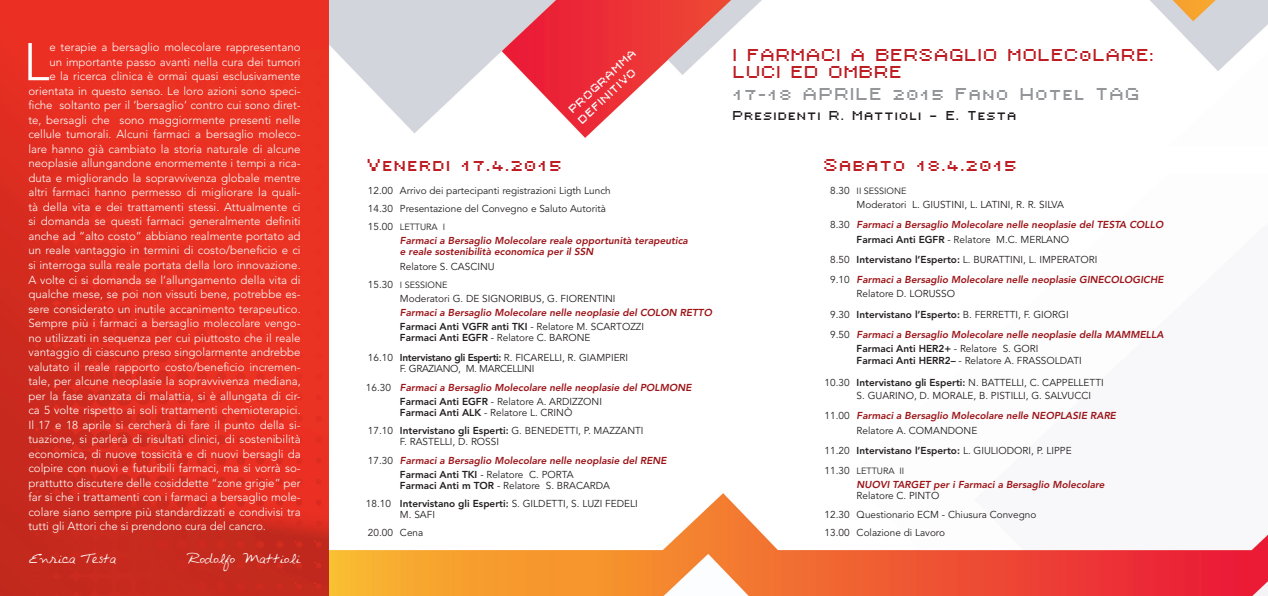
<style>
.page{position:relative;width:1268px;height:596px;background:#fff}
.page>*{position:absolute;margin:0;border:0;box-sizing:border-box;transform-origin:0 0}
.t1{font:300 52.5px "Avenir";color:#fff}
.t2{font:16px/17.2px "Ambitsek";letter-spacing:-.05em;color:#be1e23}
.t3{font:16px "Ambitsek";letter-spacing:-.03em;color:#be1e23}
.t4{font:16px "Ambitsek";letter-spacing:-.02em;color:#939598}
.t5{font:12px "Ambitsek";letter-spacing:-.02em;color:#231f20}
.t6{font:300 11.5px "Avenir";color:#fff}
.t7{font:11px "Avantque...";color:#fff}
.t8{font:10px/18.2px "Avenir";color:#231f20}
.t9{font:italic 800 10px/19.9px "Avenir";color:#9c1418}
.t10{font:10px/14px "Ambitsek";color:#fff}
.t11{font:9px "Avenir";color:#231f20}
.s1{font-size:10px}
.s2{font-style:normal;color:#231f20}
.s3{font-weight:400;font-style:normal;color:#231f20}
.s4{font-weight:800}
.s5{font-weight:800;font-style:italic;color:#9c1418}
</style>
<div class="page">
<img style="left:0;top:0;width:1267px;height:595px">
<h1 class="t1" style="left:23px;top:31px;width:28px">L</h1>
<p class="t6" style="left:49px;top:40px;width:252px">e terapie a bersaglio molecolare rappresentano</p>
<p class="t6" style="left:49px;top:55px;width:253px">un importante passo avanti nella cura dei tumori</p>
<p class="t6" style="left:49px;top:69px;width:253px">e la ricerca clinica è ormai quasi esclusivamente</p>
<p class="t6" style="left:28px;top:84px;width:274px">orientata in questo senso. Le loro azioni sono speci-</p>
<p class="t6" style="left:28px;top:98px;width:274px">fiche soltanto per il ‘bersaglio’ contro cui sono diret-</p>
<p class="t6" style="left:28px;top:113px;width:274px">te, bersagli che sono maggiormente presenti nelle</p>
<p class="t6" style="left:28px;top:127px;width:274px">cellule tumorali. Alcuni farmaci a bersaglio moleco-</p>
<p class="t6" style="left:28px;top:142px;width:274px">lare hanno già cambiato la storia naturale di alcune</p>
<p class="t6" style="left:28px;top:156px;width:274px">neoplasie allungandone enormemente i tempi a rica-</p>
<p class="t6" style="left:28px;top:171px;width:274px">duta e migliorando la sopravvivenza globale mentre</p>
<p class="t6" style="left:28px;top:185px;width:274px">altri farmaci hanno permesso di migliorare la quali-</p>
<p class="t6" style="left:28px;top:200px;width:274px">tà della vita e dei trattamenti stessi. Attualmente ci</p>
<p class="t6" style="left:28px;top:214px;width:274px">si domanda se questi farmaci generalmente definiti</p>
<p class="t6" style="left:28px;top:229px;width:274px">anche ad “alto costo” abbiano realmente portato ad</p>
<p class="t6" style="left:28px;top:243px;width:274px">un reale vantaggio in termini di costo/beneficio e ci</p>
<p class="t6" style="left:28px;top:258px;width:274px">si interroga sulla reale portata della loro innovazione.</p>
<p class="t6" style="left:28px;top:272px;width:274px">A volte ci si domanda se l’allungamento della vita di</p>
<p class="t6" style="left:28px;top:287px;width:274px">qualche mese, se poi non vissuti bene, potrebbe es-</p>
<p class="t6" style="left:28px;top:301px;width:274px">sere considerato un inutile accanimento terapeutico.</p>
<p class="t6" style="left:28px;top:316px;width:274px">Sempre più i farmaci a bersaglio molecolare vengo-</p>
<p class="t6" style="left:28px;top:330px;width:274px">no utilizzati in sequenza per cui piuttosto che il reale</p>
<p class="t6" style="left:28px;top:345px;width:274px">vantaggio di ciascuno preso singolarmente andrebbe</p>
<p class="t6" style="left:28px;top:359px;width:274px">valutato il reale rapporto costo/beneficio incremen-</p>
<p class="t6" style="left:28px;top:374px;width:274px">tale, per alcune neoplasie la sopravvivenza mediana,</p>
<p class="t6" style="left:28px;top:388px;width:274px">per la fase avanzata di malattia, si è allungata di cir-</p>
<p class="t6" style="left:28px;top:403px;width:274px">ca 5 volte rispetto ai soli trattamenti chemioterapici.</p>
<p class="t6" style="left:28px;top:417px;width:274px">Il 17 e 18 aprile si cercherà di fare il punto della si-</p>
<p class="t6" style="left:28px;top:432px;width:274px">tuazione, si parlerà di risultati clinici, di sostenibilità</p>
<p class="t6" style="left:28px;top:446px;width:274px">economica, di nuove tossicità e di nuovi bersagli da</p>
<p class="t6" style="left:28px;top:461px;width:274px">colpire con nuovi e futuribili farmaci, ma si vorrà so-</p>
<p class="t6" style="left:28px;top:475px;width:274px">prattutto discutere delle cosiddette “zone grigie” per</p>
<p class="t6" style="left:28px;top:490px;width:274px">far si che i trattamenti con i farmaci a bersaglio mole-</p>
<p class="t6" style="left:28px;top:504px;width:274px">colare siano sempre più standardizzati e condivisi tra</p>
<p class="t6" style="left:28px;top:519px;width:239px">tutti gli Attori che si prendono cura del cancro.</p>
<p class="t7" style="left:29px;top:552px;width:88px">Enrica Testa</p>
<p class="t7" style="left:187px;top:552px;width:115px">Rodolfo Mattioli</p>
<p class="t10" style="left:564px;top:106px;width:90px;rotate:-43deg">PROGRAMMA<br>DEFINITIVO</p>
<h2 class="t3" style="left:366px;top:153px;width:198px">Venerdi 17.4.2015</h2>
<p class="t8" style="left:368px;top:181px;width:244px">12.00 Arrivo dei partecipanti registrazioni Ligth Lunch<br>14.30 Presentazione del Convegno e Saluto Autorità</p>
<p class="t11" style="left:368px;top:222px;width:79px"><span class="s1">15.00</span> LETTURA I</p>
<p class="t9" style="left:400px;top:235px;width:289px;line-height:11.1px">Farmaci a Bersaglio Molecolare reale opportunità terapeutica e reale sostenibilità economica per il SSN</p>
<p class="t8" style="left:400px;top:257px;width:96px">Relatore S. CASCINU</p>
<p class="t11" style="left:368px;top:279px;width:81px"><span class="s1">15.30</span> I SESSIONE</p>
<p class="t8" style="left:400px;top:289px;width:217px">Moderatori G. DE SIGNORIBUS, G. FIORENTINI</p>
<p class="t9" style="left:400px;top:305px;width:313px;line-height:14px">Farmaci a Bersaglio Molecolare nelle neoplasie del COLON RETTO<br><span class="s2">Farmaci Anti VGFR anti TKI</span> <span class="s3">- Relatore M. SCARTOZZI</span></p>
<p class="t8" style="left:368px;top:327px;width:262px;line-height:20.2px;text-align:center"><span class="s4">Farmaci Anti EGFR</span> - Relatore C. BARONE<br>16.10 <span class="s4">Intervistano gli Esperti:</span> R. FICARELLI, R. GIAMPIERI</p>
<p class="t9" style="left:366px;top:359px;width:327px;line-height:18.2px;text-indent:34px"><span class="s3">F. GRAZIANO, M. MARCELLINI<br>16.30</span> Farmaci a Bersaglio Molecolare nelle neoplasie del POLMONE</p>
<p class="t8" style="left:400px;top:395px;width:203px;line-height:11.1px"><span class="s4">Farmaci Anti EGFR</span> - Relatore A. ARDIZZONI<br><span class="s4">Farmaci Anti ALK</span> - Relatore L. CRINÒ</p>
<p class="t8" style="left:400px;top:425px;width:245px;line-height:11.1px;text-indent:-32px">17.10 <span class="s4">Intervistano gli Esperti:</span> G. BENEDETTI, P. MAZZANTI<br>F. RASTELLI, D. ROSSI</p>
<p class="t9" style="left:400px;top:452px;width:268px;line-height:14px;text-indent:-32px"><span class="s3">17.30</span> Farmaci a Bersaglio Molecolare nelle neoplasie del RENE<br><span class="s2">Farmaci Anti TKI</span> <span class="s3">- Relatore C. PORTA</span></p>
<p class="t8" style="left:366px;top:476px;width:273px;text-indent:34px"><span class="s4">Farmaci Anti m TOR</span> - Relatore S. BRACARDA<br>18.10 <span class="s4">Intervistano gli Esperti:</span> S. GILDETTI, S. LUZI FEDELI</p>
<p class="t8" style="left:368px;top:505px;width:69px;text-indent:32px">M. SAFI<br>20.00 Cena</p>
<h2 class="t2" style="left:731px;top:45px;width:424px">I FARMACI A BERSAGLIO MOLEC0LARE:<br>LUCI ED OMBRE</h2>
<h2 class="t4" style="left:731px;top:82px;width:410px">17-18 APRILE 2015 Fano Hotel TAG</h2>
<p class="t5" style="left:731px;top:107px;width:286px">Presidenti R. Mattioli – E. Testa</p>
<h2 class="t3" style="left:822px;top:153px;width:196px">Sabato 18.4.2015</h2>
<p class="t11" style="left:830px;top:186px;width:78px"><span class="s1">8.30</span> II SESSIONE</p>
<p class="t9" style="left:830px;top:195px;width:334px;text-indent:26px"><span class="s3">Moderatori L. GIUSTINI, L. LATINI, R. R. SILVA<br>8.30</span> Farmaci a Bersaglio Molecolare nelle neoplasie del TESTA COLLO</p>
<p class="t9" style="left:830px;top:229px;width:335px;text-indent:26px"><span class="s2">Farmaci Anti EGFR</span> <span class="s3">- Relatore M.C. MERLANO<br>8.50</span> <span class="s2">Intervistano l’Esperto:</span> <span class="s3">L. BURATTINI, L. IMPERATORI<br>9.10</span> Farmaci a Bersaglio Molecolare nelle neoplasie GINECOLOGICHE</p>
<p class="t8" style="left:830px;top:283px;width:240px;line-height:21.4px;text-indent:26px">Relatore D. LORUSSO<br>9.30 <span class="s4">Intervistano l’Esperto:</span> B. FERRETTI, F. GIORGI</p>
<p class="t9" style="left:856px;top:327px;width:308px;line-height:14.3px;text-indent:-26px"><span class="s3">9.50</span> Farmaci a Bersaglio Molecolare nelle neoplasie della MAMMELLA<br><span class="s2">Farmaci Anti HER2+</span> <span class="s3">- Relatore S. GORI</span></p>
<p class="t8" style="left:824px;top:349px;width:280px;line-height:21.9px;text-indent:32px"><span class="s4">Farmaci Anti HERR2–</span> - Relatore A. FRASSOLDATI<br>10.30 <span class="s4">Intervistano gli Esperti:</span> N. BATTELLI, C. CAPPELLETTI</p>
<p class="t8" style="left:824px;top:386px;width:293px;line-height:19.9px;text-indent:32px">S. GUARINO, D. MORALE, B. PISTILLI, G. SALVUCCI<br>11.00 <span class="s5">Farmaci a Bersaglio Molecolare nelle NEOPLASIE RARE</span></p>
<p class="t8" style="left:824px;top:420px;width:248px;line-height:19.9px;text-indent:32px">Relatore A. COMANDONE<br>11.20 <span class="s4">Intervistano l’Esperto:</span> L. GIULIODORI, P. LIPPE</p>
<p class="t11" style="left:824px;top:465px;width:81px"><span class="s1">11.30</span> LETTURA II</p>
<p class="t9" style="left:856px;top:474px;width:249px">NUOVI TARGET per i Farmaci a Bersaglio Molecolare</p>
<p class="t8" style="left:824px;top:486px;width:213px;line-height:18.5px;text-indent:32px">Relatore C. PINTO<br>12.30 Questionario ECM - Chiusura Convegno<br>13.00 Colazione di Lavoro</p>
</div>
